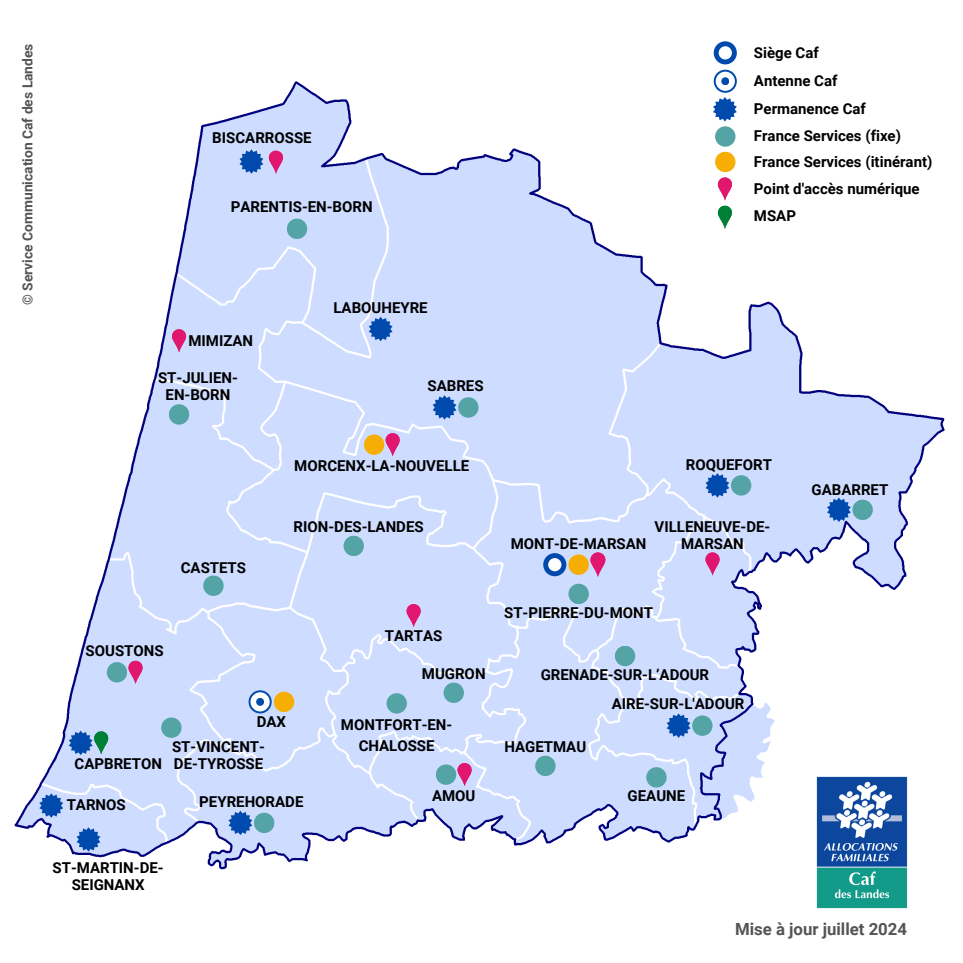
<style>
.page{position:relative;width:963px;height:963px;background:#fff}
.page>*{position:absolute;margin:0;border:0;box-sizing:border-box;transform-origin:0 0}
.t1{font:700 16.75px "Roboto";color:#545454}
.t2{font:700 15px/16.9px "Roboto";color:#000;text-align:center}
.t3{font:700 13.8px "Roboto";color:#545454}
</style>
<div class="page">
<img style="left:14px;top:41px;width:931px;height:867px">
<div style="left:715px;top:152px;width:20px;height:20px;background:#f6ae04;border-radius:50%"></div>
<div style="left:715px;top:126px;width:20px;height:21px;background:#54a4a6;border-radius:50%"></div>
<svg style="left:713px;top:97px;width:24px;height:24px"></svg>
<div style="left:714px;top:41px;width:23px;height:23px;background:#004aad;border-radius:50%"></div>
<div style="left:719px;top:46px;width:13px;height:14px;background:#fff;border-radius:50%"></div>
<svg style="left:714px;top:70px;width:23px;height:23px"></svg>
<div style="left:716px;top:72px;width:19px;height:19px;background:#fff;border-radius:50%"></div>
<div style="left:721px;top:77px;width:8px;height:8px;background:#004aad;border-radius:50%"></div>
<svg style="left:718px;top:177px;width:14px;height:52px"></svg>
<div style="left:543px;top:553px;width:23px;height:23px;background:#004aad;border-radius:50%"></div>
<div style="left:548px;top:558px;width:13px;height:13px;background:#fff;border-radius:50%"></div>
<div style="left:568px;top:554px;width:21px;height:21px;background:#f6ae04;border-radius:50%"></div>
<svg style="left:590px;top:553px;width:15px;height:24px"></svg>
<svg style="left:706px;top:473px;width:23px;height:25px"></svg>
<div style="left:731px;top:475px;width:20px;height:21px;background:#54a4a6;border-radius:50%"></div>
<svg style="left:827px;top:498px;width:24px;height:24px"></svg>
<div style="left:852px;top:500px;width:21px;height:20px;background:#54a4a6;border-radius:50%"></div>
<svg style="left:705px;top:552px;width:15px;height:24px"></svg>
<div style="left:535px;top:756px;width:21px;height:20px;background:#54a4a6;border-radius:50%"></div>
<div style="left:203px;top:576px;width:21px;height:20px;background:#54a4a6;border-radius:50%"></div>
<div style="left:169px;top:404px;width:20px;height:21px;background:#54a4a6;border-radius:50%"></div>
<svg style="left:433px;top:395px;width:23px;height:25px"></svg>
<div style="left:458px;top:397px;width:21px;height:21px;background:#54a4a6;border-radius:50%"></div>
<svg style="left:667px;top:713px;width:23px;height:25px"></svg>
<div style="left:692px;top:715px;width:21px;height:21px;background:#54a4a6;border-radius:50%"></div>
<svg style="left:228px;top:811px;width:24px;height:24px"></svg>
<div style="left:254px;top:813px;width:20px;height:20px;background:#54a4a6;border-radius:50%"></div>
<svg style="left:39px;top:793px;width:24px;height:25px"></svg>
<svg style="left:172px;top:329px;width:14px;height:23px"></svg>
<div style="left:287px;top:219px;width:20px;height:20px;background:#54a4a6;border-radius:50%"></div>
<svg style="left:240px;top:149px;width:23px;height:25px"></svg>
<svg style="left:269px;top:151px;width:14px;height:23px"></svg>
<svg style="left:249px;top:690px;width:23px;height:23px"></svg>
<div style="left:251px;top:692px;width:19px;height:19px;background:#fff;border-radius:50%"></div>
<div style="left:256px;top:698px;width:8px;height:8px;background:#004aad;border-radius:50%"></div>
<div style="left:274px;top:692px;width:20px;height:20px;background:#f6ae04;border-radius:50%"></div>
<svg style="left:407px;top:604px;width:14px;height:23px"></svg>
<div style="left:344px;top:536px;width:20px;height:20px;background:#54a4a6;border-radius:50%"></div>
<div style="left:646px;top:767px;width:21px;height:21px;background:#54a4a6;border-radius:50%"></div>
<svg style="left:77px;top:827px;width:23px;height:25px"></svg>
<div style="left:568px;top:584px;width:21px;height:20px;background:#54a4a6;border-radius:50%"></div>
<img style="left:817px;top:776px;width:90px;height:133px">
<svg style="left:386px;top:433px;width:14px;height:23px"></svg>
<div style="left:364px;top:435px;width:20px;height:20px;background:#f6ae04;border-radius:50%"></div>
<svg style="left:458px;top:763px;width:14px;height:23px"></svg>
<div style="left:436px;top:764px;width:20px;height:21px;background:#54a4a6;border-radius:50%"></div>
<div style="left:444px;top:683px;width:20px;height:20px;background:#54a4a6;border-radius:50%"></div>
<svg style="left:128px;top:661px;width:15px;height:23px"></svg>
<div style="left:107px;top:662px;width:20px;height:21px;background:#54a4a6;border-radius:50%"></div>
<div style="left:386px;top:693px;width:21px;height:21px;background:#54a4a6;border-radius:50%"></div>
<div style="left:161px;top:717px;width:21px;height:21px;background:#54a4a6;border-radius:50%"></div>
<div style="left:615px;top:646px;width:20px;height:20px;background:#54a4a6;border-radius:50%"></div>
<svg style="left:69px;top:731px;width:39px;height:24px"></svg>
<svg style="left:369px;top:317px;width:24px;height:24px"></svg>
<h2 class="t3" style="left:20px;top:305px;width:263px;rotate:-90deg">© Service Communication Caf des Landes</h2>
<h2 class="t2" style="left:212px;top:129px;width:101px">BISCARROSSE</h2>
<h2 class="t2" style="left:231px;top:199px;width:143px">PARENTIS-EN-BORN</h2>
<h2 class="t2" style="left:188px;top:332px;width:66px">MIMIZAN</h2>
<p class="t2" style="left:333px;top:299px;width:96px">LABOUHEYRE</p>
<p class="t2" style="left:158px;top:370px;width:81px">ST-JULIEN-<br>EN-BORN</p>
<p class="t2" style="left:428px;top:378px;width:58px">SABRES</p>
<p class="t2" style="left:754px;top:44px;width:66px">Siège Caf</p>
<h2 class="t2" style="left:754px;top:73px;width:85px">Antenne Caf</h2>
<p class="t2" style="left:754px;top:101px;width:114px">Permanence Caf</p>
<p class="t2" style="left:754px;top:128px;width:149px">France Services (fixe)</p>
<h2 class="t2" style="left:754px;top:153px;width:180px">France Services (itinérant)</h2>
<h2 class="t2" style="left:754px;top:180px;width:167px">Point d'accès numérique</h2>
<p class="t2" style="left:754px;top:208px;width:44px">MSAP</p>
<p class="t2" style="left:294px;top:457px;width:176px">MORCENX-LA-NOUVELLE</p>
<p class="t2" style="left:181px;top:559px;width:67px">CASTETS</p>
<h2 class="t2" style="left:294px;top:518px;width:132px">RION-DES-LANDES</h2>
<h2 class="t2" style="left:86px;top:643px;width:80px">SOUSTONS</h2>
<p class="t2" style="left:385px;top:627px;width:59px">TARTAS</p>
<p class="t2" style="left:422px;top:665px;width:65px">MUGRON</p>
<h2 class="t2" style="left:75px;top:755px;width:89px">CAPBRETON</h2>
<p class="t2" style="left:257px;top:714px;width:31px">DAX</p>
<h2 class="t2" style="left:341px;top:717px;width:113px">MONTFORT-EN-</h2>
<p class="t2" style="left:172px;top:738px;width:94px">ST-VINCENT-</p>
<h2 class="t2" style="left:359px;top:738px;width:77px">CHALOSSE</h2>
<p class="t2" style="left:174px;top:755px;width:91px">DE-TYROSSE</p>
<p class="t2" style="left:67px;top:797px;width:61px">TARNOS</p>
<p class="t2" style="left:199px;top:793px;width:106px">PEYREHORADE</p>
<h2 class="t2" style="left:432px;top:788px;width:45px">AMOU</h2>
<h2 class="t2" style="left:686px;top:457px;width:87px">ROQUEFORT</h2>
<p class="t2" style="left:511px;top:535px;width:137px">MONT-DE-MARSAN</p>
<p class="t2" style="left:655px;top:519px;width:117px">VILLENEUVE-DE-<br>MARSAN</p>
<h2 class="t2" style="left:504px;top:604px;width:150px">ST-PIERRE-DU-MONT</h2>
<h2 class="t2" style="left:541px;top:667px;width:170px">GRENADE-SUR-L’ADOUR</h2>
<p class="t2" style="left:505px;top:738px;width:83px">HAGETMAU</p>
<p class="t2" style="left:612px;top:696px;width:134px">AIRE-SUR-L'ADOUR</p>
<h2 class="t2" style="left:628px;top:788px;width:59px">GEAUNE</h2>
<p class="t2" style="left:812px;top:482px;width:78px">GABARRET</p>
<p class="t2" style="left:53px;top:860px;width:113px">ST-MARTIN-DE-<br>SEIGNANX</p>
<h2 class="t1" style="left:735px;top:919px;width:173px">Mise à jour juillet 2024</h2>
</div>
